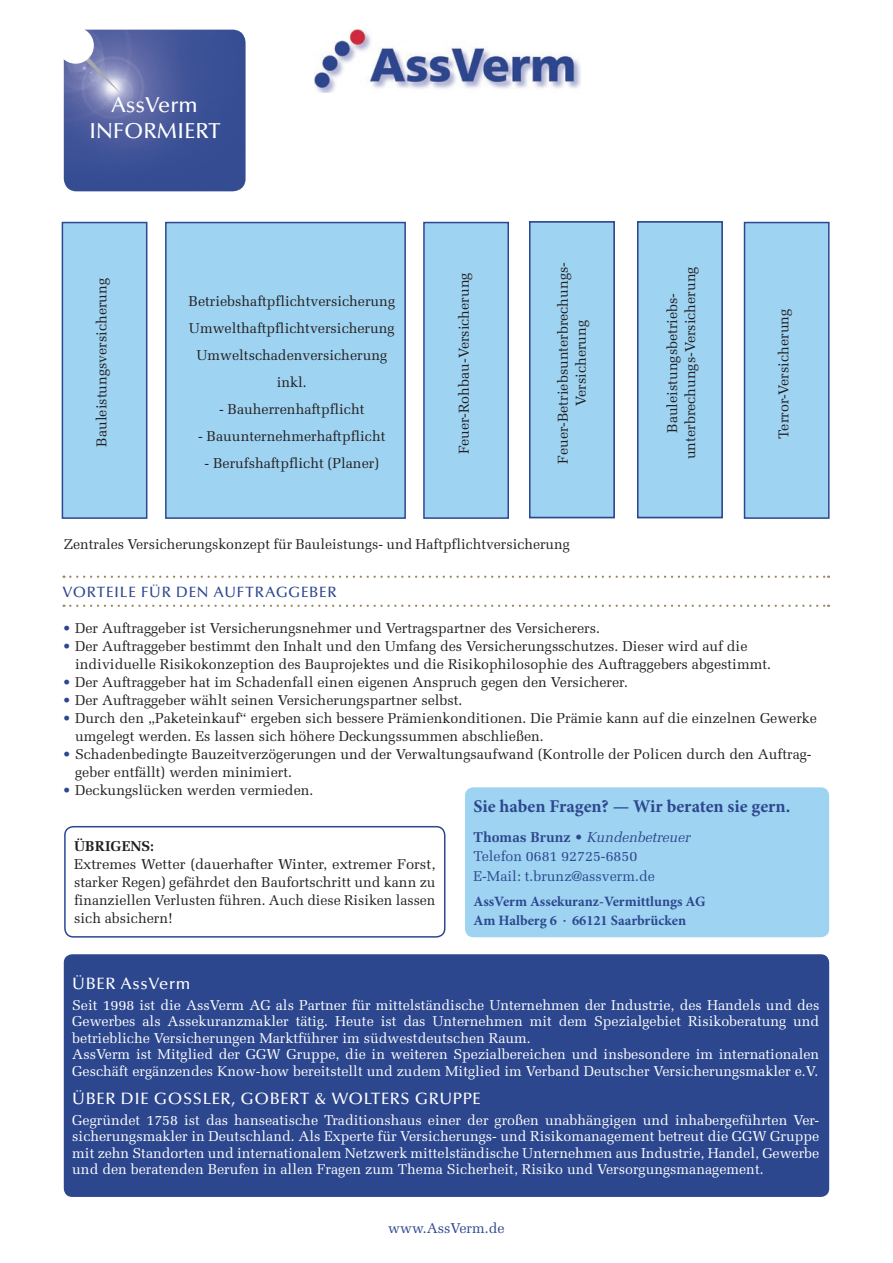
<style>
.page{position:relative;width:893px;height:1263px;background:#fff}
.page>*{position:absolute;margin:0;border:0;box-sizing:border-box;transform-origin:0 0}
.t1{font:500 21.75px/25.5px "Optima LT Std";color:#fff;text-align:center}
.t2{font:700 18px "Minion Pro";color:#2d478f}
.t3{font:500 16.5px "Optima LT Std";letter-spacing:.04em;color:#fff}
.t4{font:500 15px "Optima LT Std";letter-spacing:.03em;color:#2d478f}
.t5{font:14.25px/18px "Melior LT Std";color:#231f20;text-align:center}
.t6{font:14.25px/16.5px "Melior LT Std";color:#fff}
.t7{font:14.25px/19.5px "Melior LT Std";color:#2d478f}
.t8{font:700 14.25px/19.5px "Minion Pro";color:#2d478f}
.t9{font:700 14.25px "Melior LT Std";color:#231f20}
.s1{color:#2d478f}
.s2{font-weight:700}
.s3{font-style:italic}
.s4{font-family:"Lucida Sans";font-weight:400}
</style>
<div class="page">
<img style="left:315px;top:30px;width:265px;height:62px">
<div style="left:64px;top:954px;width:765px;height:243px;background:#2d478f;border-radius:9px"></div>
<div style="left:465px;top:787px;width:364px;height:150px;background:#9ed3f1;border-radius:9px"></div>
<svg style="left:64px;top:30px;width:182px;height:161px;background:#46589a"></svg>
<svg style="left:66px;top:38px;width:56px;height:57px;background:#858bba"></svg>
<div style="left:57px;top:27px;width:37px;height:37px;background:#fff;border-radius:50%"></div>
<div style="left:744px;top:222px;width:86px;height:297px;background:#9ed3f1;border:2px solid #2d478f"></div>
<div style="left:423px;top:222px;width:86px;height:297px;background:#9ed3f1;border:2px solid #2d478f"></div>
<div style="left:637px;top:221px;width:86px;height:297px;background:#9ed3f1;border:2px solid #2d478f"></div>
<div style="left:529px;top:221px;width:86px;height:297px;background:#9ed3f1;border:2px solid #2d478f"></div>
<div style="left:62px;top:222px;width:85px;height:297px;background:#9ed3f1;border:2px solid #2d478f"></div>
<div style="left:165px;top:222px;width:241px;height:297px;background:#9ed3f1;border:2px solid #2d478f"></div>
<svg style="left:64px;top:576px;width:765px;height:2px"></svg>
<svg style="left:64px;top:605px;width:765px;height:2px"></svg>
<div style="left:64px;top:826px;width:381px;height:112px;border:2px solid #2d478f;border-radius:9px"></div>
<h1 class="t1" style="left:89px;top:93px;width:133px">ASSVERM<br>INFORMIERT</h1>
<p class="t5" style="left:93px;top:447px;width:170px;rotate:-90deg">Bauleistungsversicherung</p>
<p class="t5" style="left:189px;top:288px;width:208px;line-height:27px">Betriebshaftpflichtversicherung<br>Umwelthaftpflichtversicherung<br>Umweltschadenversicherung inkl.</p>
<p class="t5" style="left:219px;top:400px;width:147px">- Bauherrenhaftpflicht</p>
<p class="t5" style="left:198px;top:427px;width:189px">- Bauunternehmerhaftpflicht</p>
<p class="t5" style="left:205px;top:454px;width:176px">- Berufshaftpflicht (Planer)</p>
<p class="t5" style="left:455px;top:454px;width:183px;rotate:-90deg">Feuer-Rohbau-Versicherung</p>
<p class="t5" style="left:554px;top:464px;width:203px;rotate:-90deg">Feuer-Betriebsunterbrechungs-<br>Versicherung</p>
<p class="t5" style="left:663px;top:459px;width:194px;rotate:-90deg">Bauleistungsbetriebs&shy;unterbrechungs-Versicherung</p>
<p class="t5" style="left:64px;top:535px;width:507px">Zentrales Versicherungskonzept für Bauleistungs- und Haftpflichtversicherung</p>
<p class="t5" style="left:775px;top:439px;width:131px;rotate:-90deg">Terror-Versicherung</p>
<p class="t4" style="left:62px;top:583px;width:21px">VORTEILE</p>
<p class="t4" style="left:141px;top:583px;width:94px">FÜR DEN AUFTR</p>
<p class="t4" style="left:266px;top:583px;width:22px">AGGEBER</p>
<p class="t5" style="left:62px;top:619px;width:539px"><span class="s1">•</span> Der Auftraggeber ist Versicherungsnehmer und Vertragspartner des Versicherers.</p>
<p class="t5" style="left:75px;top:637px;width:697px;text-align:left;text-indent:-13px"><span class="s1">•</span> Der Auftraggeber bestimmt den Inhalt und den Umfang des Versicherungsschutzes. Dieser wird auf die individuelle Risikokonzeption des Bauprojektes und die Risikophilosophie des Auftraggebers abgestimmt.</p>
<p class="t5" style="left:62px;top:673px;width:567px"><span class="s1">•</span> Der Auftraggeber hat im Schadenfall einen eigenen Anspruch gegen den Versicherer.</p>
<p class="t5" style="left:62px;top:691px;width:402px"><span class="s1">•</span> Der Auftraggeber wählt seinen Versicherungspartner selbst.</p>
<p class="t5" style="left:75px;top:709px;width:743px;text-align:left;text-indent:-13px"><span class="s1">•</span> Durch den „Paketeinkauf“ ergeben sich bessere Prämienkonditionen. Die Prämie kann auf die einzelnen Gewerke umgelegt werden. Es lassen sich höhere Deckungssummen abschließen.</p>
<p class="t5" style="left:75px;top:745px;width:738px;text-align:left;text-indent:-13px"><span class="s1">•</span> Schadenbedingte Bauzeitverzögerungen und der Verwaltungsaufwand (Kontrolle der Policen durch den Auftrag&shy;geber entfällt) werden minimiert.</p>
<p class="t5" style="left:62px;top:781px;width:253px"><span class="s1">•</span> Deckungslücken werden vermieden.</p>
<p class="t2" style="left:473px;top:794px;width:318px">Sie haben Fragen? — Wir beraten sie gern.</p>
<p class="t7" style="left:473px;top:827px;width:218px"><span class="s2">Thomas Brunz</span> • <span class="s3">Kundenbetreuer<br></span>Telefon 0681 92725-6850<br>E-Mail: t.brunz@assverm.de</p>
<p class="t8" style="left:473px;top:891px;width:234px">AssVerm Assekuranz-Vermittlungs AG<br>Am Halberg 6 <span class="s4">•</span> 66121 Saarbrücken</p>
<p class="t9" style="left:74px;top:838px;width:81px">ÜBRIGENS:</p>
<p class="t5" style="left:74px;top:855px;width:363px;text-align:justify">Extremes Wetter (dauerhafter Winter, extremer Forst, starker Regen) gefährdet den Baufortschritt und kann zu finanziellen Verlusten führen. Auch diese Risiken lassen sich absichern!</p>
<p class="t3" style="left:72px;top:974px;width:120px">ÜBER ASSVERM</p>
<p class="t6" style="left:72px;top:997px;width:749px">Seit 1998 ist die AssVerm AG als Partner für mittelständische Unternehmen der Industrie, des Handels und des Gewerbes als Assekuranzmakler tätig. Heute ist das Unternehmen mit dem Spezialgebiet Risikoberatung und betriebliche Versicherungen Marktführer im südwestdeutschen Raum.<br>AssVerm ist Mitglied der GGW Gruppe, die in weiteren Spezialbereichen und insbesondere im internationalen Geschäft ergänzendes Know-how bereitstellt und zudem Mitglied im Verband Deutscher Versicherungsmakler e.V.</p>
<p class="t3" style="left:72px;top:1089px;width:410px">ÜBER DIE GOSSLER, GOBERT &amp; WOLTERS GRUPPE</p>
<p class="t6" style="left:72px;top:1111px;width:749px;text-align:justify">Gegründet 1758 ist das hanseatische Traditionshaus einer der großen unabhängigen und inhabergeführten Ver&shy;sicherungsmakler in Deutschland. Als Experte für Versicherungs- und Risikomanagement betreut die GGW Gruppe mit zehn Standorten und internationalem Netzwerk mittelständische Unternehmen aus Industrie, Handel, Gewerbe und den beratenden Berufen in allen Fragen zum Thema Sicherheit, Risiko und Versorgungsmanagement.</p>
<p class="t7" style="left:388px;top:1218px;width:118px">www.AssVerm.de</p>
</div>
